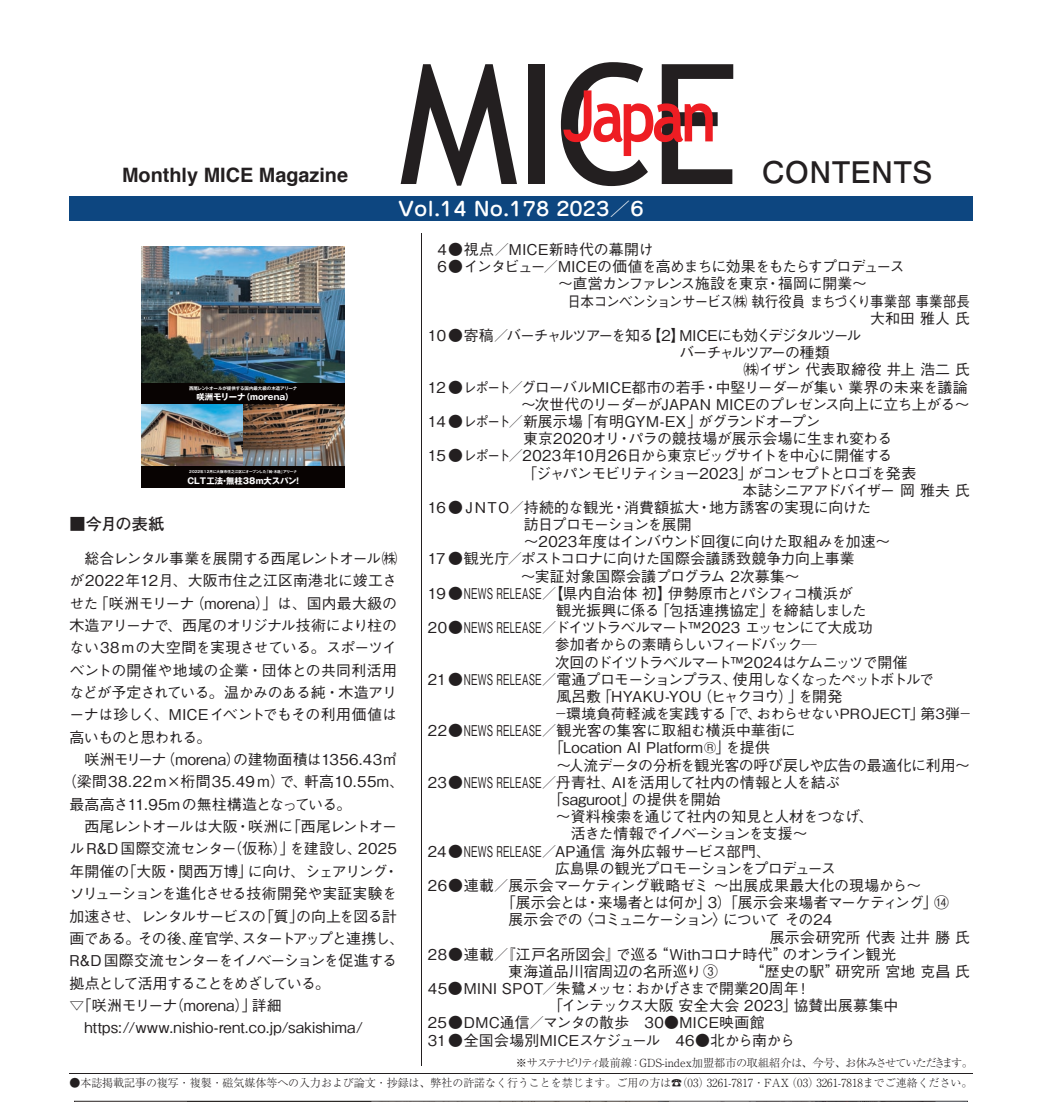
<style>
.page{position:relative;width:1042px;height:1102px;background:#fff}
.page>*{position:absolute;margin:0;border:0;box-sizing:border-box;transform-origin:0 0}
.t1{font:700 29.75px "Futo Go B101 Pro";color:#231f20}
.t2{font:700 19.78px "Helvetica";color:#231f20}
.t3{font:500 18.9px "Jun 34 Pro";color:#fff;scale:1.11 1}
.t4{font:700 16.1px "Futo Go B101 Pro";letter-spacing:-.035em;color:#231f20}
.t5{font:500 14.88px "Gothic BBB Pro";letter-spacing:-.02em;color:#231f20}
.t6{font:500 14.88px "Gothic BBB Pro";letter-spacing:.005em;color:#231f20}
.t7{font:500 14.88px "Gothic BBB Pro";letter-spacing:.01em;color:#231f20}
.t8{font:500 14.88px "Gothic BBB Pro";color:#231f20}
.t9{font:500 14.88px "Gothic BBB Pro";letter-spacing:-.055em;color:#231f20}
.t10{font:500 14.88px "Gothic BBB Pro";letter-spacing:.02em;color:#231f20}
.t11{font:500 14.88px "Gothic BBB Pro";letter-spacing:.015em;color:#231f20}
.t12{font:500 14.88px "Gothic BBB Pro";letter-spacing:-.08em;color:#231f20}
.t13{font:500 14.88px "Gothic BBB Pro";letter-spacing:-.045em;color:#231f20}
.t14{font:500 14.88px "Gothic BBB Pro";letter-spacing:-.07em;color:#231f20}
.t15{font:500 14.88px "Gothic BBB Pro";letter-spacing:-.095em;color:#231f20}
.t16{font:500 14.88px "Gothic BBB Pro";letter-spacing:-.075em;color:#231f20}
.t17{font:500 14.88px "Gothic BBB Pro";letter-spacing:-.05em;color:#231f20}
.t18{font:500 14.88px "Gothic BBB Pro";letter-spacing:-.06em;color:#231f20}
.t19{font:500 14.88px "Gothic BBB Pro";letter-spacing:-.05em;color:#231f20;scale:.91 1}
.t20{font:500 14.88px "Gothic BBB Pro";letter-spacing:.04em;color:#231f20}
.t21{font:500 14.88px "Gothic BBB Pro";letter-spacing:-.065em;color:#231f20}
.t22{font:500 14.88px "Gothic BBB Pro";letter-spacing:-.09em;color:#231f20}
.t23{font:500 14.17px "Gothic BBB Pro";letter-spacing:.005em;color:#231f20;scale:1.26 1}
.t24{font:300 11.2px "Ryumin Pro";color:#231f20}
.t25{font:300 11.2px "Ryumin Pro";letter-spacing:-.04em;color:#231f20}
.t26{font:700 8.4px "Gothic MB101 Pro";color:#fff}
.t27{font:700 4.55px "Gothic MB101 Pro De";color:#fff}
.t28{font:700 3.68px "Gothic MB101 Pro De";color:#fff}
</style>
<div class="page">
<div style="left:69px;top:196px;width:903px;height:25px;background:#0d4680"></div>
<hr style="left:421px;top:233px;width:1px;height:832px;background:#231f20">
<hr style="left:69px;top:1072px;width:903px;height:1px;background:#231f20">
<svg style="left:401px;top:64px;width:116px;height:122px"></svg>
<div style="left:528px;top:64px;width:16px;height:120px;background:#231f20"></div>
<svg style="left:561px;top:62px;width:172px;height:124px"></svg>
<svg style="left:74px;top:1100px;width:894px;height:2px"></svg>
<div style="left:141px;top:247px;width:204px;height:240px;background:#080302"></div>
<img style="left:141px;top:404px;width:204px;height:62px">
<img style="left:141px;top:247px;width:204px;height:136px">
<h2 class="t2" style="left:122px;top:159px;width:228px">Monthly MICE Magazine</h2>
<p class="t3" style="left:398px;top:194px;width:223px">Vol.14 No.178 2023／6</p>
<h1 class="t1" style="left:762px;top:148px;width:172px">CONTENTS</h1>
<p class="t27" style="left:189px;top:384px;width:110px">西尾レントオールが提供する国内最大級の木造アリーナ</p>
<p class="t26" style="left:196px;top:390px;width:98px">咲洲モリーナ（morena）</p>
<p class="t28" style="left:189px;top:468px;width:109px">2022年12月に大阪市住之江区にオープンした「純・木造」アリーナ</p>
<p class="t26" style="left:187px;top:473px;width:116px">CLT工法・無柱38m大スパン！</p>
<p class="t4" style="left:69px;top:511px;width:96px">■今月の表紙</p>
<p class="t13" style="left:69px;top:546px;width:329px">　総合レンタル事業を展開する西尾レントオール㈱</p>
<p class="t11" style="left:69px;top:569px;width:329px">が2022年12月、大阪市住之江区南港北に竣工さ</p>
<p class="t6" style="left:69px;top:591px;width:329px">せた「咲洲モリーナ（morena）」は、国内最大級の</p>
<p class="t13" style="left:69px;top:613px;width:329px">木造アリーナで、西尾のオリジナル技術により柱の</p>
<p class="t5" style="left:69px;top:635px;width:329px">ない38ｍの大空間を実現させている。スポーツイ</p>
<p class="t10" style="left:69px;top:658px;width:329px">ベントの開催や地域の企業・団体との共同利活用</p>
<p class="t13" style="left:69px;top:680px;width:329px">などが予定されている。温かみのある純・木造アリ</p>
<p class="t5" style="left:69px;top:702px;width:329px">ーナは珍しく、MICEイベントでもその利用価値は</p>
<p class="t17" style="left:69px;top:725px;width:144px">高いものと思われる。</p>
<p class="t8" style="left:69px;top:747px;width:329px">　咲洲モリーナ（morena）の建物面積は1356.43㎡</p>
<p class="t20" style="left:62px;top:769px;width:344px">（梁間38.22ｍ×桁間35.49ｍ）で、軒高10.55m、</p>
<p class="t5" style="left:69px;top:792px;width:283px">最高高さ11.95mの無柱構造となっている。</p>
<p class="t16" style="left:69px;top:814px;width:329px">　西尾レントオールは大阪・咲洲に「西尾レントオー</p>
<p class="t11" style="left:69px;top:836px;width:329px">ルR&amp;D国際交流センター（仮称）」を建設し、2025</p>
<p class="t5" style="left:69px;top:859px;width:331px">年開催の「大阪・関西万博」に向け、シェアリング・</p>
<p class="t5" style="left:69px;top:881px;width:329px">ソリューションを進化させる技術開発や実証実験を</p>
<p class="t21" style="left:69px;top:903px;width:329px">加速させ、レンタルサービスの「質」の向上を図る計</p>
<p class="t12" style="left:69px;top:926px;width:336px">画である。その後、産官学、スタートアップと連携し、</p>
<p class="t12" style="left:69px;top:948px;width:329px">R&amp;D 国際交流センターをイノベーションを促進する</p>
<p class="t15" style="left:69px;top:970px;width:262px">拠点として活用することをめざしている。</p>
<p class="t7" style="left:69px;top:993px;width:214px">▽「咲洲モリーナ（morena）」詳細</p>
<p class="t6" style="left:69px;top:1015px;width:295px">　https://www.nishio-rent.co.jp/sakishima/</p>
<p class="t10" style="left:437px;top:237px;width:217px">4 ● 視点／MICE新時代の幕開け</p>
<p class="t9" style="left:437px;top:255px;width:469px">6 ● インタビュー／ MICEの価値を高めまちに効果をもたらすプロデュース</p>
<p class="t5" style="left:558px;top:272px;width:310px">～直営カンファレンス施設を東京・福岡に開業～</p>
<p class="t19" style="left:567px;top:289px;width:444px">日本コンベンションサービス㈱ 執行役員 まちづくり事業部 事業部長</p>
<p class="t5" style="left:870px;top:306px;width:101px">大和田 雅人 氏</p>
<p class="t15" style="left:428px;top:323px;width:435px">10 ● 寄稿／ バーチャルツアーを知る【2】MICEにも効くデジタルツール</p>
<p class="t7" style="left:744px;top:358px;width:228px">㈱イザン 代表取締役 井上 浩二 氏</p>
<p class="t5" style="left:428px;top:375px;width:541px">12 ● レポート／ グローバルMICE都市の若手・中堅リーダーが集い 業界の未来を議論</p>
<p class="t5" style="left:521px;top:392px;width:450px">～次世代のリーダーがJAPAN MICEのプレゼンス向上に立ち上がる～</p>
<p class="t18" style="left:428px;top:409px;width:394px">14 ● レポート／ 新展示場「有明GYM-EX」がグランドオープン</p>
<p class="t5" style="left:523px;top:426px;width:371px">東京2020オリ・パラの競技場が展示会場に生まれ変わる</p>
<p class="t17" style="left:428px;top:443px;width:466px">15 ● レポート／ 2023年10月26日から東京ビッグサイトを中心に開催する</p>
<p class="t12" style="left:522px;top:461px;width:410px">「ジャパンモビリティショー2023」がコンセプトとロゴを発表　</p>
<p class="t14" style="left:742px;top:478px;width:229px">本誌シニアアドバイザー 岡 雅夫 氏</p>
<p class="t7" style="left:428px;top:495px;width:445px">16 ● JNTO／ 持続的な観光・消費額拡大・地方誘客の実現に向けた</p>
<p class="t9" style="left:524px;top:512px;width:169px">訪日プロモーションを展開</p>
<p class="t5" style="left:524px;top:529px;width:368px">～2023年度はインバウンド回復に向けた取組みを加速～</p>
<p class="t5" style="left:428px;top:547px;width:428px">17 ● 観光庁／ ポストコロナに向けた国際会議誘致競争力向上事業</p>
<p class="t11" style="left:521px;top:564px;width:280px">～実証対象国際会議プログラム 2次募集～</p>
<p class="t6" style="left:428px;top:581px;width:426px">19 ● NEWS RELEASE／ 【県内自治体 初】伊勢原市とパシフィコ横浜が</p>
<p class="t5" style="left:556px;top:598px;width:312px">観光振興に係る「包括連携協定」を締結しました</p>
<p class="t8" style="left:428px;top:615px;width:446px">20 ● NEWS RELEASE／ ドイツトラベルマート™2023 エッセンにて大成功</p>
<p class="t22" style="left:555px;top:632px;width:264px">参加者からの素晴らしいフィードバック─</p>
<p class="t14" style="left:555px;top:650px;width:355px">次回のドイツトラベルマート™2024はケムニッツで開催</p>
<p class="t9" style="left:428px;top:667px;width:508px">21 ● NEWS RELEASE／ 電通プロモーションプラス、使用しなくなったペットボトルで</p>
<p class="t5" style="left:556px;top:684px;width:287px">風呂敷「HYAKU-YOU（ヒャクヨウ）」を開発</p>
<p class="t23" style="left:556px;top:702px;width:329px">-環境負荷軽減を実践する「で、おわらせないPROJECT」第3弾-</p>
<p class="t10" style="left:428px;top:718px;width:369px">22 ● NEWS RELEASE／ 観光客の集客に取組む横浜中華街に</p>
<p class="t8" style="left:556px;top:735px;width:215px">｢Location AI Platform®」を提供</p>
<p class="t5" style="left:556px;top:753px;width:415px">～人流データの分析を観光客の呼び戻しや広告の最適化に利用～</p>
<p class="t7" style="left:428px;top:770px;width:414px">23 ● NEWS RELEASE／ 丹青社、AIを活用して社内の情報と人を結ぶ</p>
<p class="t7" style="left:556px;top:787px;width:166px">｢saguroot」の提供を開始</p>
<p class="t5" style="left:556px;top:804px;width:319px">～資料検索を通じて社内の知見と人材をつなげ、</p>
<p class="t14" style="left:556px;top:821px;width:253px">　活きた情報でイノベーションを支援～</p>
<p class="t7" style="left:428px;top:838px;width:345px">24 ● NEWS RELEASE／ AP通信 海外広報サービス部門、</p>
<p class="t9" style="left:555px;top:856px;width:282px">広島県の観光プロモーションをプロデュース</p>
<p class="t8" style="left:428px;top:873px;width:495px">26 ● 連載／ 展示会マーケティング戦略ゼミ ～出展成果最大化の現場から～</p>
<p class="t5" style="left:508px;top:890px;width:442px">｢展示会とは・来場者とは何か」3）「展示会来場者マーケティング」⑭</p>
<p class="t16" style="left:508px;top:907px;width:325px">展示会での〈コミュニケーション〉について その24</p>
<p class="t11" style="left:770px;top:924px;width:202px">展示会研究所 代表 辻井 勝 氏</p>
<p class="t5" style="left:428px;top:942px;width:470px">28 ● 連載／ 『江戸名所図会』で巡る“Withコロナ時代”のオンライン観光</p>
<p class="t6" style="left:508px;top:959px;width:211px">東海道品川宿周辺の名所巡り ③</p>
<p class="t7" style="left:750px;top:959px;width:222px">“歴史の駅”研究所 宮地 克昌 氏</p>
<p class="t6" style="left:428px;top:976px;width:384px">45● MINI SPOT／ 朱鷺メッセ：おかげさまで開業20周年！</p>
<p class="t6" style="left:556px;top:993px;width:344px">｢インテックス大阪 安全大会 2023」協賛出展募集中</p>
<p class="t10" style="left:428px;top:1010px;width:338px">25 ● DMC通信／マンタの散歩　30●MICE映画館</p>
<p class="t5" style="left:428px;top:1027px;width:368px">31 ● 全国会場別MICEスケジュール　46●北から南から</p>
<p class="t25" style="left:516px;top:1053px;width:459px">※サステナビリティ最前線：GDS-index加盟都市の取組紹介は、今号、お休みさせていただきます。</p>
<p class="t24" style="left:69px;top:1073px;width:904px">●本誌掲載記事の複写・複製・磁気媒体等への入力および論文・抄録は、弊社の許諾なく行うことを禁じます。ご用の方は☎（03）3261-7817・FAX（03）3261-7818までご連絡ください。</p>
</div>
